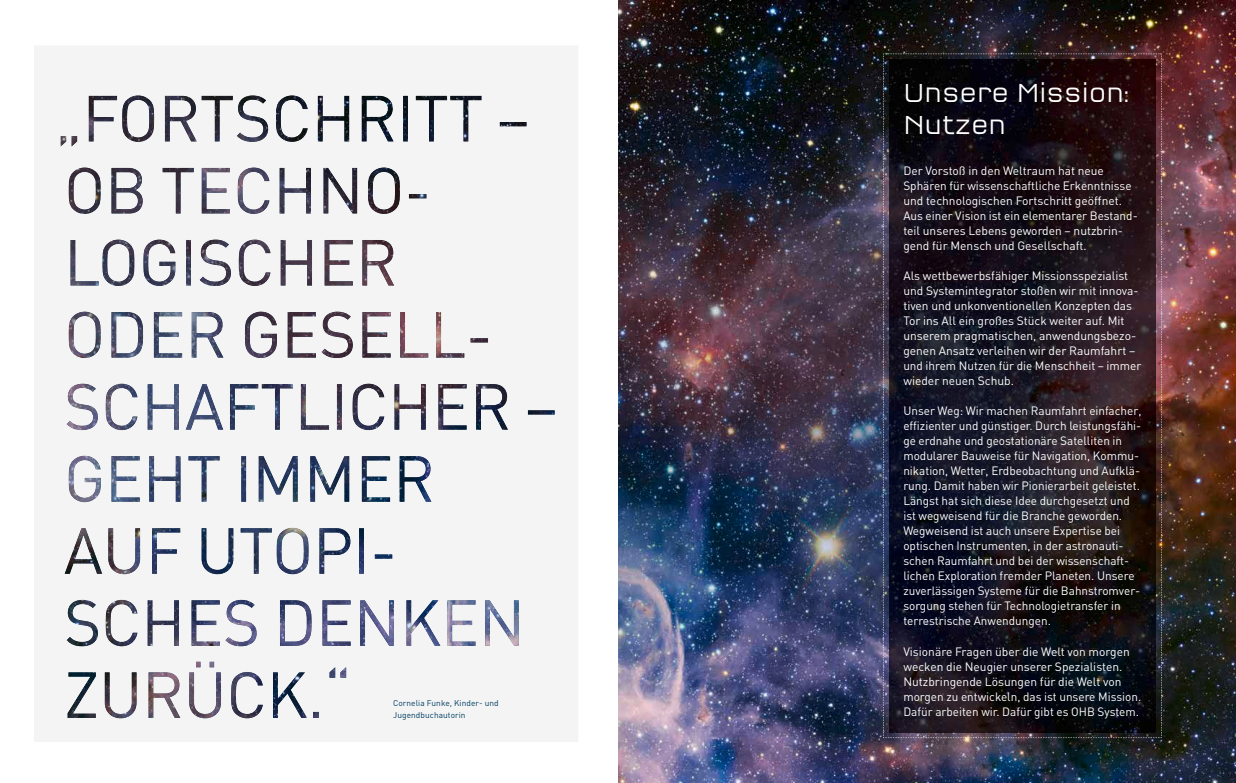
<style>
.page{position:relative;width:1236px;height:783px;background:#fff}
.page>*{position:absolute;margin:0;border:0;box-sizing:border-box;transform-origin:0 0}
.t1{font:300 condensed 27px/32.4px "Q Type OT";color:#fff}
.t2{font:12px/15px "DIN";color:#fff}
.t3{font:8.3px/12px "DIN";letter-spacing:.01em;color:#003d61}
</style>
<div class="page">
<div style="left:34px;top:46px;width:544px;height:695px;background:#f4f4f4"></div>
<img style="left:68px;top:661px;width:251px;height:57px">
<img style="left:67px;top:599px;width:452px;height:47px">
<img style="left:65px;top:527px;width:327px;height:47px">
<img style="left:69px;top:455px;width:362px;height:47px">
<img style="left:67px;top:383px;width:488px;height:47px">
<img style="left:69px;top:311px;width:419px;height:47px">
<img style="left:70px;top:239px;width:324px;height:47px">
<img style="left:69px;top:167px;width:357px;height:47px">
<img style="left:61px;top:95px;width:466px;height:51px">
<img style="left:618px;top:0;width:618px;height:782px">
<img style="left:883px;top:54px;width:279px;height:683px">
<img style="left:889px;top:60px;width:267px;height:672px">
<img style="left:330px;top:667px;width:16px;height:10px">
<p class="t3" style="left:393px;top:696px;width:107px">Cornelia Funke, Kinder- und<br>Jugendbuchautorin</p>
<h1 class="t1" style="left:903px;top:77px;width:228px">Unsere Mission:<br>Nutzen</h1>
<p class="t2" style="left:903px;top:163px;width:236px">Der Vorstoß in den Weltraum hat neue Sphären für wissenschaftliche Erkenntnisse und technologischen Fortschritt geöffnet.<br>Aus einer Vision ist ein elementarer Bestand&shy;teil unseres Lebens geworden – nutz brin&shy;gend für Mensch und Gesellschaft.</p>
<p class="t2" style="left:903px;top:268px;width:240px">Als wettbewerbsfähiger Missionsspezialist und Systemintegrator stoßen wir mit innova&shy;tiven und unkonventionellen Konzepten das Tor ins All ein großes Stück weiter auf. Mit unserem pragmatischen, anwendungsbezo&shy;genen Ansatz verleihen wir der Raumfahrt – und ihrem Nutzen für die Menschheit – immer wieder neuen Schub.</p>
<p class="t2" style="left:903px;top:403px;width:240px">Unser Weg: Wir machen Raumfahrt einfacher, effizienter und günstiger. Durch leistungsfähi&shy;ge erdnahe und geostationäre Satelliten in modularer Bauweise für Navigation, Kommu&shy;nikation, Wetter, Erdbeobachtung und Aufklä&shy;rung. Damit haben wir Pionierarbeit geleistet.<br>Längst hat sich diese Idee durchgesetzt und ist wegweisend für die Branche geworden.<br>Wegweisend ist auch unsere Expertise bei optischen Instrumenten, in der astronauti&shy;schen Raumfahrt und bei der wissenschaft&shy;lichen Exploration fremder Planeten. Unsere zuverlässigen Systeme für die Bahnstromver&shy;sorgung stehen für Technologietransfer in terrestrische Anwendungen.</p>
<p class="t2" style="left:903px;top:643px;width:239px">Visionäre Fragen über die Welt von morgen wecken die Neugier unserer Spezialisten.<br>Nutzbringende Lösungen für die Welt von morgen zu entwickeln, das ist unsere Mission.<br>Dafür arbeiten wir. Dafür gibt es OHB System.</p>
</div>
